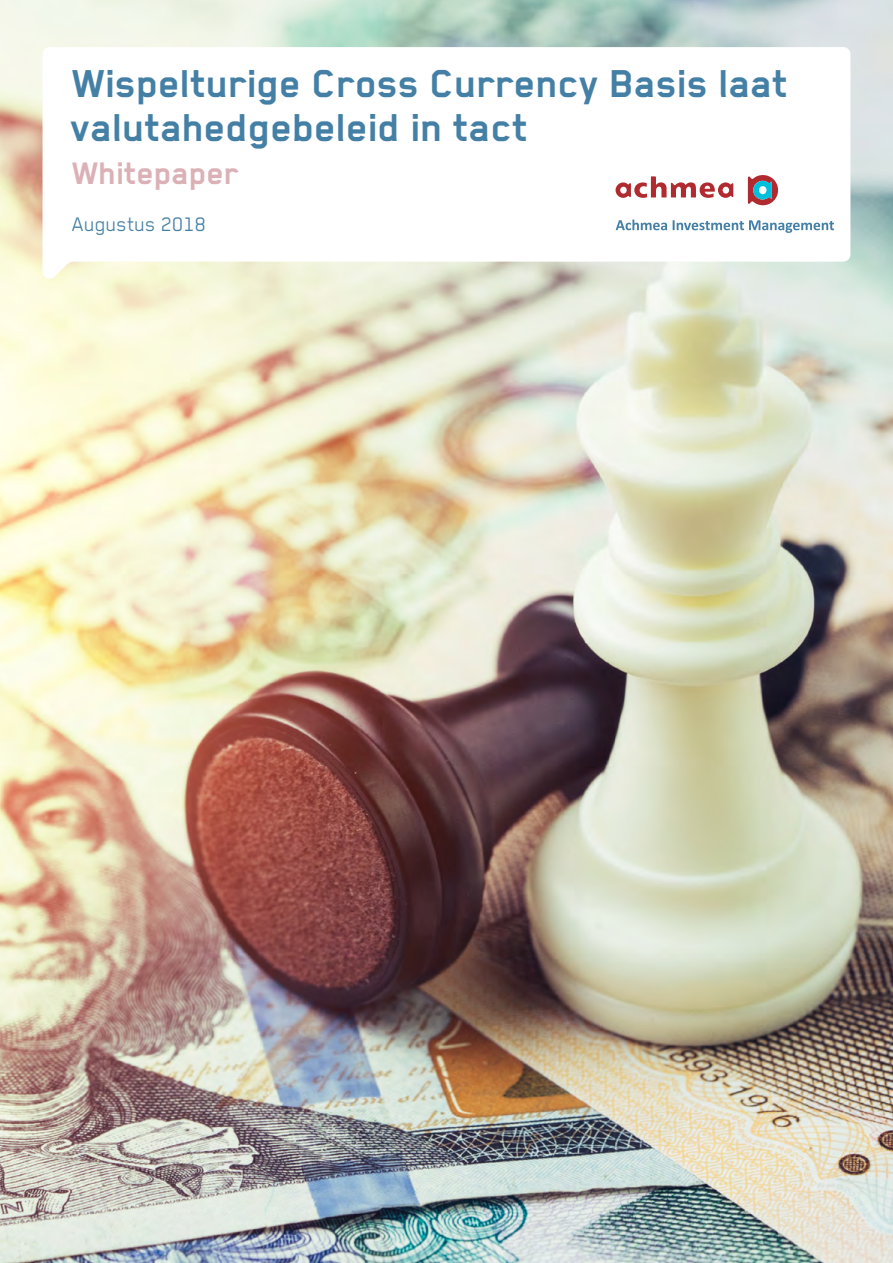
<style>
.page{position:relative;width:893px;height:1263px;background:#fff}
.page>*{position:absolute;margin:0;border:0;box-sizing:border-box;transform-origin:0 0}
.t1{font:700 45px/43.5px "Blender Pro";color:#447fa6}
.t2{font:700 36px "Blender Pro";color:#dbb1b6}
.t3{font:22.5px "Blender Pro";color:#447fa6}
</style>
<div class="page">
<img style="left:0;top:0;width:893px;height:1263px">
<svg style="left:43px;top:47px;width:807px;height:232px"></svg>
<svg style="left:616px;top:176px;width:117px;height:22px"></svg>
<svg style="left:748px;top:175px;width:30px;height:30px"></svg>
<div style="left:759px;top:186px;width:7px;height:8px;background:#fff;border-radius:50%"></div>
<svg style="left:616px;top:220px;width:51px;height:10px"></svg>
<svg style="left:673px;top:220px;width:161px;height:13px"></svg>
<p class="t1" style="left:72px;top:61px;width:719px">Wispelturige Cross Currency Basis laat valutahedgebeleid in tact</p>
<p class="t2" style="left:72px;top:154px;width:170px">Whitepaper</p>
<p class="t3" style="left:72px;top:212px;width:136px">Augustus 2018</p>
</div>
